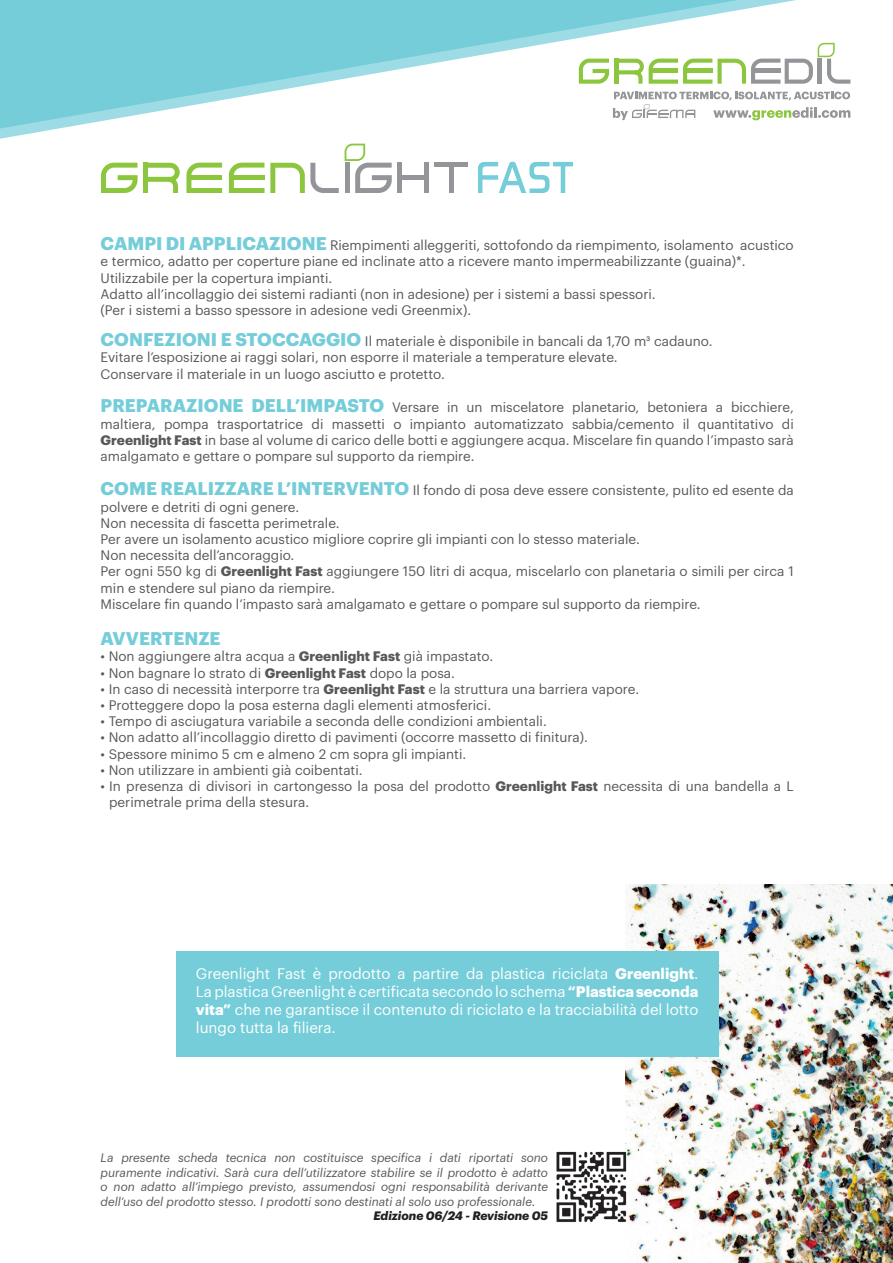
<style>
.page{position:relative;width:893px;height:1263px;background:#fff}
.page>*{position:absolute;margin:0;border:0;box-sizing:border-box;transform-origin:0 0}
.t1{font:700 18px "Graphik";color:#74cdd9}
.t2{font:15px/18px "Graphik";color:#fff;text-align:justify}
.t3{font:13.5px/16.2px "Graphik";color:#57585a}
.t4{font:italic 12px/14.4px "Graphik";color:#57585a;text-align:justify}
.t5{font:italic 700 12px "Graphik";color:#231f20}
.s1{font-weight:700;font-size:18px;color:#74cdd9}
.s2{font-weight:700}
</style>
<div class="page">
<img style="left:625px;top:884px;width:268px;height:379px">
<div style="left:176px;top:951px;width:542px;height:106px;background:#74cdd9"></div>
<svg style="left:827px;top:43px;width:23px;height:41px"></svg>
<svg style="left:827px;top:92px;width:23px;height:26px"></svg>
<svg style="left:186px;top:163px;width:36px;height:30px"></svg>
<div style="left:189px;top:175px;width:33px;height:5px;background:#8bc63e"></div>
<svg style="left:101px;top:163px;width:37px;height:30px"></svg>
<svg style="left:148px;top:163px;width:32px;height:30px"></svg>
<div style="left:143px;top:163px;width:5px;height:30px;background:#8bc63e"></div>
<div style="left:397px;top:162px;width:5px;height:31px;background:#939598"></div>
<div style="left:424px;top:162px;width:5px;height:31px;background:#939598"></div>
<div style="left:400px;top:175px;width:27px;height:5px;background:#939598"></div>
<svg style="left:345px;top:144px;width:47px;height:49px"></svg>
<div style="left:345px;top:162px;width:5px;height:31px;background:#939598"></div>
<div style="left:449px;top:162px;width:5px;height:31px;background:#939598"></div>
<div style="left:435px;top:162px;width:33px;height:5px;background:#939598"></div>
<svg style="left:229px;top:163px;width:110px;height:30px"></svg>
<svg style="left:0;top:0;width:827px;height:139px"></svg>
<svg style="left:0;top:0;width:738px;height:129px"></svg>
<svg style="left:478px;top:162px;width:95px;height:31px"></svg>
<img style="left:556px;top:1150px;width:71px;height:72px">
<p class="t3" style="left:101px;top:236px;width:695px"><span class="s1">CAMPI DI APPLICAZIONE</span> Riempimenti alleggeriti, sottofondo da riempimento, isolamento acustico e termico, adatto per coperture piane ed inclinate atto a ricevere manto impermeabilizzante (guaina)*.<br>Utilizzabile per la copertura impianti.<br>Adatto all’incollaggio dei sistemi radianti (non in adesione) per i sistemi a bassi spessori.<br>(Per i sistemi a basso spessore in adesione vedi Greenmix).</p>
<p class="t3" style="left:101px;top:332px;width:613px"><span class="s1">CONFEZIONI E STOCCAGGIO</span> Il materiale è disponibile in bancali da 1,70 m3 cadauno.<br>Evitare l’esposizione ai raggi solari, non esporre il materiale a temperature elevate.<br>Conservare il materiale in un luogo asciutto e protetto.</p>
<p class="t3" style="left:101px;top:398px;width:695px;text-align:justify"><span class="s1">PREPARAZIONE DELL’IMPASTO</span> Versare in un miscelatore planetario, betoniera a bicchiere, maltiera, pompa trasportatrice di massetti o impianto automatizzato sabbia/cemento il quantitativo di <span class="s2">Greenlight Fast</span> in base al volume di carico delle botti e aggiungere acqua. Miscelare fin quando l’impasto sarà amalgamato e gettare o pompare sul supporto da riempire.</p>
<p class="t3" style="left:101px;top:481px;width:695px"><span class="s1">COME REALIZZARE L’INTERVENTO</span> Il fondo di posa deve essere consistente, pulito ed esente da polvere e detriti di ogni genere.<br>Non necessita di fascetta perimetrale.<br>Per avere un isolamento acustico migliore coprire gli impianti con lo stesso materiale.<br>Non necessita dell’ancoraggio.<br>Per ogni 550 kg di <span class="s2">Greenlight Fast</span> aggiungere 150 litri di acqua, miscelarlo con planetaria o simili per circa 1 min e stendere sul piano da riempire.<br>Miscelare fin quando l’impasto sarà amalgamato e gettare o pompare sul supporto da riempire.</p>
<h1 class="t1" style="left:101px;top:625px;width:122px">AVVERTENZE</h1>
<p class="t3" style="left:101px;top:647px;width:394px">• Non aggiungere altra acqua a <span class="s2">Greenlight Fast</span> già impastato.</p>
<p class="t3" style="left:101px;top:663px;width:356px">• Non bagnare lo strato di <span class="s2">Greenlight Fast</span> dopo la posa.</p>
<p class="t3" style="left:101px;top:680px;width:540px">• In caso di necessità interporre tra <span class="s2">Greenlight Fast</span> e la struttura una barriera vapore.</p>
<p class="t3" style="left:101px;top:696px;width:392px">• Protteggere dopo la posa esterna dagli elementi atmosferici.</p>
<p class="t3" style="left:101px;top:712px;width:448px">• Tempo di asciugatura variabile a seconda delle condizioni ambientali.</p>
<p class="t3" style="left:101px;top:728px;width:489px">• Non adatto all’incollaggio diretto di pavimenti (occorre massetto di finitura).</p>
<p class="t3" style="left:101px;top:744px;width:367px">• Spessore minimo 5 cm e almeno 2 cm sopra gli impianti.</p>
<p class="t3" style="left:101px;top:761px;width:264px">• Non utilizzare in ambienti già coibentati.</p>
<p class="t3" style="left:109px;top:777px;width:686px;text-indent:-9px">• In presenza di divisori in cartongesso la posa del prodotto <span class="s2">Greenlight Fast</span> necessita di una bandella a L perimetrale prima della stesura.</p>
<p class="t2" style="left:196px;top:963px;width:504px">Greenlight Fast è prodotto a partire da plastica riciclata <span class="s2">Greenlight</span>.<br>La plastica Greenlight è certificata secondo lo schema <span class="s2">“Plastica seconda vita”</span> che ne garantisce il contenuto di riciclato e la tracciabilità del lotto lungo tutta la filiera.</p>
<p class="t4" style="left:101px;top:1150px;width:449px">La presente scheda tecnica non costituisce specifica i dati riportati sono puramente indicativi. Sarà cura dell’utilizzatore stabilire se il prodotto è adatto o non adatto all’impiego previsto, assumendosi ogni responsabilità derivante dell’uso del prodotto stesso. I prodotti sono destinati al solo uso professionale.</p>
<p class="t5" style="left:373px;top:1206px;width:176px">Edizione 06/24 - Revisione 05</p>
</div>
